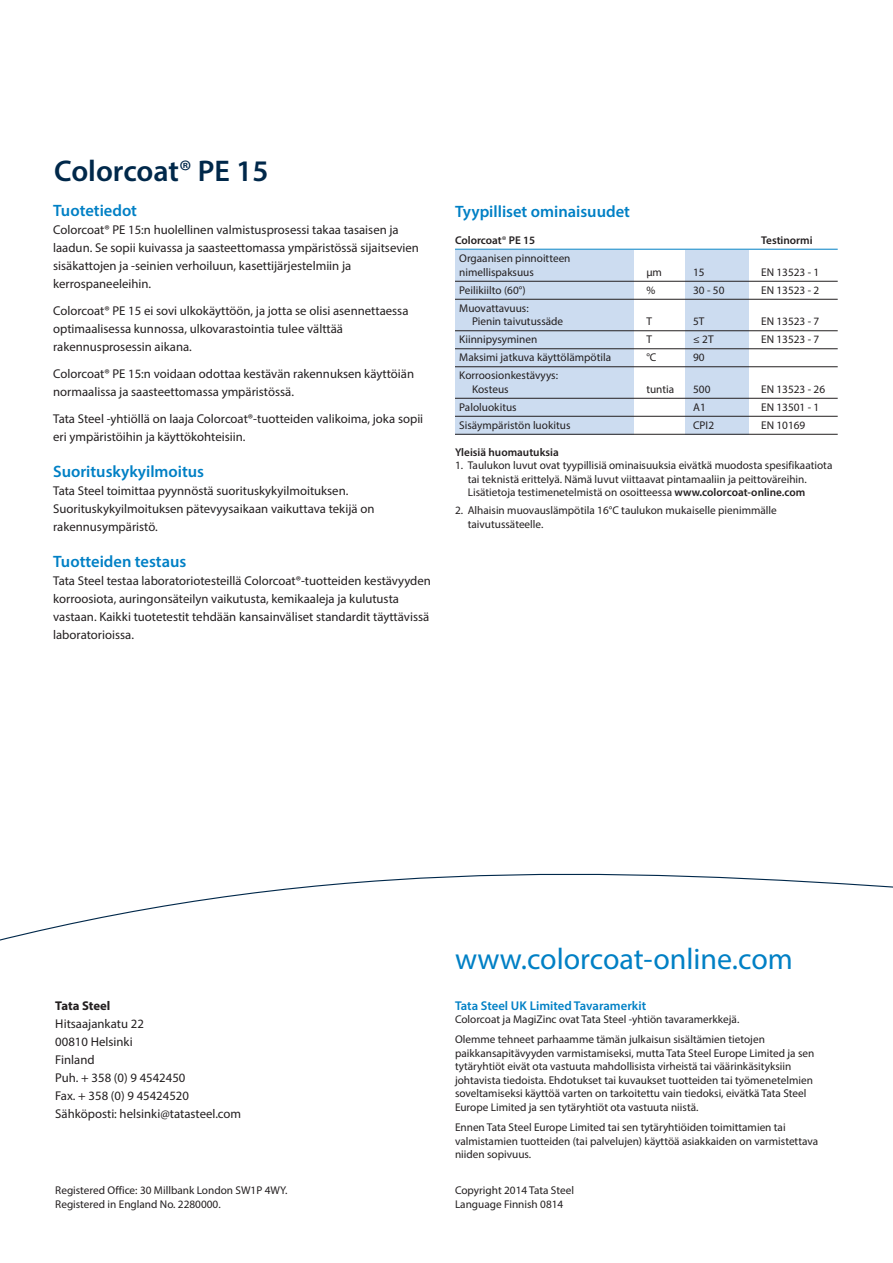
<style>
.page{position:relative;width:893px;height:1263px;background:#fff}
.page>*{position:absolute;margin:0;border:0;box-sizing:border-box;transform-origin:0 0}
.t1{font:30px "Myriad Pro";color:#0080c5}
.t2{font:600 30px "Myriad Pro";color:#00284a}
.t3{font:600 16.5px "Myriad Pro";color:#0080c5}
.t4{font:12.75px/18px "Myriad Pro";color:#231f20}
.t5{font:600 12.75px "Myriad Pro";color:#0080c5}
.t6{font:700 12.75px "Myriad Pro";letter-spacing:-.005em;color:#231f20}
.t7{font:11.25px/13.5px "Myriad Pro";color:#231f20}
.t8{font:600 11.25px "Myriad Pro";color:#231f20}
.s1{font-weight:400}
.s2{font-weight:600}
</style>
<div class="page">
<svg style="left:0;top:873px;width:893px;height:68px"></svg>
<div style="left:455px;top:250px;width:179px;height:185px;background:#ccdcf0"></div>
<div style="left:685px;top:250px;width:63px;height:185px;background:#ccdcf0"></div>
<hr style="left:455px;top:249px;width:383px;height:1px;background:#0080c5">
<hr style="left:455px;top:281px;width:383px;height:1px;background:#231f20">
<hr style="left:455px;top:299px;width:383px;height:1px;background:#231f20">
<hr style="left:455px;top:330px;width:383px;height:1px;background:#231f20">
<hr style="left:455px;top:348px;width:383px;height:1px;background:#231f20">
<hr style="left:455px;top:366px;width:383px;height:1px;background:#231f20">
<hr style="left:455px;top:398px;width:383px;height:1px;background:#231f20">
<hr style="left:455px;top:416px;width:383px;height:1px;background:#231f20">
<hr style="left:455px;top:434px;width:383px;height:1px;background:#231f20">
<h1 class="t2" style="left:54px;top:160px;width:216px">Colorcoat<span class="s1">®</span> PE 15</h1>
<h2 class="t3" style="left:53px;top:204px;width:85px">Tuotetiedot</h2>
<p class="t4" style="left:53px;top:222px;width:367px">Colorcoat® PE 15:n huolellinen valmistusprosessi takaa tasaisen ja laadun. Se sopii kuivassa ja saasteettomassa ympäristössä sijaitsevien sisäkattojen ja -seinien verhoiluun, kasettijärjestelmiin ja kerrospaneeleihin.</p>
<p class="t4" style="left:53px;top:303px;width:357px">Colorcoat® PE 15 ei sovi ulkokäyttöön, ja jotta se olisi asennettaessa optimaalisessa kunnossa, ulkovarastointia tulee välttää rakennusprosessin aikana.</p>
<p class="t4" style="left:53px;top:366px;width:362px">Colorcoat® PE 15:n voidaan odottaa kestävän rakennuksen käyttöiän normaalissa ja saasteettomassa ympäristössä.</p>
<p class="t4" style="left:53px;top:411px;width:372px">Tata Steel -yhtiöllä on laaja Colorcoat®-tuotteiden valikoima, joka sopii eri ympäristöihin ja käyttökohteisiin.</p>
<h2 class="t3" style="left:53px;top:465px;width:153px">Suorituskykyilmoitus</h2>
<p class="t4" style="left:53px;top:483px;width:323px">Tata Steel toimittaa pyynnöstä suorituskykyilmoituksen.<br>Suorituskykyilmoituksen pätevyysaikaan vaikuttava tekijä on rakennusympäristö.</p>
<h2 class="t3" style="left:53px;top:555px;width:135px">Tuotteiden testaus</h2>
<p class="t4" style="left:53px;top:573px;width:379px">Tata Steel testaa laboratoriotesteillä Colorcoat®-tuotteiden kestävyyden korroosiota, auringonsäteilyn vaikutusta, kemikaaleja ja kulutusta vastaan. Kaikki tuotetestit tehdään kansainväliset standardit täyttävissä laboratorioissa.</p>
<h2 class="t3" style="left:455px;top:206px;width:176px">Tyypilliset ominaisuudet</h2>
<p class="t8" style="left:455px;top:236px;width:82px">Colorcoat<span class="s1">®</span> PE 15</p>
<p class="t8" style="left:761px;top:236px;width:53px">Testinormi</p>
<p class="t7" style="left:459px;top:253px;width:113px">Orgaanisen pinnoitteen nimellispaksuus</p>
<p class="t7" style="left:646px;top:266px;width:17px">µm</p>
<p class="t7" style="left:693px;top:266px;width:13px">15</p>
<p class="t7" style="left:761px;top:266px;width:60px">EN 13523 - 1</p>
<p class="t7" style="left:459px;top:284px;width:68px">Peilikiilto (60°)</p>
<p class="t7" style="left:646px;top:284px;width:10px">%</p>
<p class="t7" style="left:693px;top:284px;width:33px">30-50</p>
<p class="t7" style="left:761px;top:284px;width:60px">EN 13523 - 2</p>
<p class="t7" style="left:472px;top:302px;width:93px;text-indent:-13px">Muovattavuus:<br>Pienin taivutussäde</p>
<p class="t7" style="left:646px;top:316px;width:7px">T</p>
<p class="t7" style="left:693px;top:316px;width:13px">5T</p>
<p class="t7" style="left:761px;top:316px;width:60px">EN 13523 - 7</p>
<p class="t7" style="left:459px;top:334px;width:80px">Kiinnipysyminen</p>
<p class="t7" style="left:646px;top:334px;width:7px">T</p>
<p class="t7" style="left:693px;top:334px;width:22px">≤2T</p>
<p class="t7" style="left:761px;top:334px;width:60px">EN 13523 - 7</p>
<p class="t7" style="left:459px;top:352px;width:153px">Maksimi jatkuva käyttölämpötila</p>
<p class="t7" style="left:646px;top:352px;width:12px">°C</p>
<p class="t7" style="left:693px;top:352px;width:13px">90</p>
<p class="t7" style="left:472px;top:370px;width:88px;text-indent:-13px">Korroosionkestävyys:<br>Kosteus</p>
<p class="t7" style="left:646px;top:383px;width:29px">tuntia</p>
<p class="t7" style="left:693px;top:383px;width:19px">500</p>
<p class="t7" style="left:761px;top:383px;width:65px">EN 13523 - 26</p>
<p class="t7" style="left:459px;top:401px;width:59px">Paloluokitus</p>
<p class="t7" style="left:693px;top:401px;width:14px">A1</p>
<p class="t7" style="left:761px;top:401px;width:60px">EN 13501 - 1</p>
<p class="t7" style="left:459px;top:419px;width:113px">Sisäympäristön luokitus</p>
<p class="t7" style="left:693px;top:419px;width:22px">CPI2</p>
<p class="t7" style="left:761px;top:419px;width:46px">EN 10169</p>
<p class="t8" style="left:455px;top:448px;width:105px">Yleisiä huomautuksia</p>
<p class="t7" style="left:468px;top:460px;width:366px;text-indent:-13px">1. Taulukon luvut ovat tyypillisiä ominaisuuksia eivätkä muodosta spesifikaatiota tai teknistä erittelyä. Nämä luvut viittaavat pintamaaliin ja peittoväreihin.<br>Lisätietoja testimenetelmistä on osoitteessa <span class="s2">www.colorcoat-online.com</span></p>
<p class="t7" style="left:468px;top:505px;width:311px;text-indent:-13px">2. Alhaisin muovauslämpötila 16°C taulukon mukaiselle pienimmälle taivutussäteelle.</p>
<p class="t6" style="left:55px;top:1000px;width:57px">Tata Steel</p>
<p class="t4" style="left:55px;top:1015px;width:187px">Hitsaajankatu 22<br>00810 Helsinki<br>Finland<br>Puh. + 358 (0) 9 4542450<br>Fax. + 358 (0) 9 45424520<br>Sähköposti: helsinki@tatasteel.com</p>
<p class="t7" style="left:55px;top:1184px;width:234px">Registered Office: 30 Millbank London SW1P 4WY.<br>Registered in England No. 2280000.</p>
<h1 class="t1" style="left:455px;top:948px;width:339px">www.colorcoat-online.com</h1>
<p class="t5" style="left:455px;top:1000px;width:193px">Tata Steel UK Limited Tavaramerkit</p>
<p class="t7" style="left:455px;top:1010px;width:311px;line-height:20.2px">Colorcoat ja MagiZinc ovat Tata Steel -yhtiön tavaramerkkejä.<br>Olemme tehneet parhaamme tämän julkaisun sisältämien tietojen</p>
<p class="t7" style="left:455px;top:1047px;width:361px">paikkansapitävyyden varmistamiseksi, mutta Tata Steel Europe Limited ja sen tytäryhtiöt eivät ota vastuuta mahdollisista virheistä tai väärinkäsityksiin johtavista tiedoista. Ehdotukset tai kuvaukset tuotteiden tai työmenetelmien soveltamiseksi käyttöä varten on tarkoitettu vain tiedoksi, eivätkä Tata Steel Europe Limited ja sen tytäryhtiöt ota vastuuta niistä.</p>
<p class="t7" style="left:455px;top:1121px;width:365px">Ennen Tata Steel Europe Limited tai sen tytäryhtiöiden toimittamien tai valmistamien tuotteiden (tai palvelujen) käyttöä asiakkaiden on varmistettava niiden sopivuus.</p>
<p class="t7" style="left:455px;top:1184px;width:121px">Copyright 2014 Tata Steel<br>Language Finnish 0814</p>
</div>
